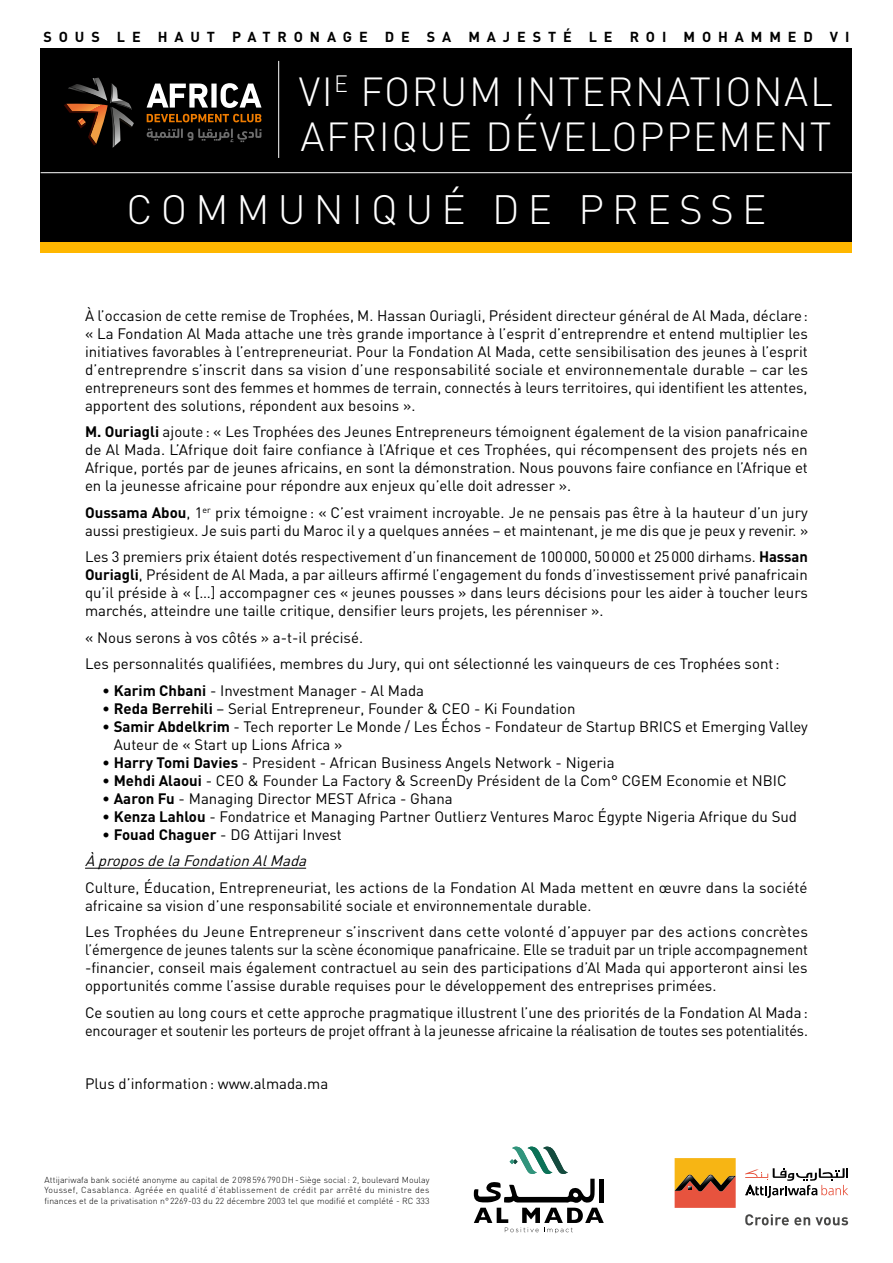
<style>
.page{position:relative;width:893px;height:1263px;background:#fff}
.page>*{position:absolute;margin:0;border:0;box-sizing:border-box;transform-origin:0 0}
.t1{font:300 40.5px "DIN";letter-spacing:.2em;color:#fff}
.t2{font:300 40.05px/45.8px "DIN";letter-spacing:.04em;color:#fff}
.t3{font:15px/18px "DIN";color:#000}
.t4{font:italic 15px/26.5px "DIN";color:#000}
.t5{font:700 14.4px "DIN";letter-spacing:.48em;color:#000}
.t6{font:300 8.7px/10.5px "DIN";letter-spacing:.005em;color:#000;text-align:justify}
.s1{font-weight:700}
.s2{font-style:normal}
.s3{font-weight:700;font-style:normal}
</style>
<div class="page">
<div style="left:41px;top:48px;width:811px;height:195px;background:#000"></div>
<hr style="left:278px;top:61px;width:1px;height:97px;background:#fff">
<hr style="left:41px;top:172px;width:811px;height:1px;background:#fff">
<div style="left:41px;top:242px;width:811px;height:11px;background:#ffb700"></div>
<svg style="left:147px;top:84px;width:61px;height:24px"></svg>
<div style="left:211px;top:84px;width:6px;height:24px;background:#fff"></div>
<svg style="left:221px;top:83px;width:40px;height:25px"></svg>
<svg style="left:147px;top:129px;width:114px;height:13px"></svg>
<svg style="left:147px;top:114px;width:114px;height:8px"></svg>
<svg style="left:64px;top:78px;width:70px;height:70px"></svg>
<svg style="left:745px;top:1168px;width:103px;height:30px"></svg>
<svg style="left:745px;top:1214px;width:103px;height:11px"></svg>
<svg style="left:675px;top:1158px;width:61px;height:50px;background:#d07629"></svg>
<svg style="left:474px;top:1146px;width:130px;height:87px"></svg>
<hr style="left:600px;top:1179px;width:4px;height:23px;background:#000">
<hr style="left:85px;top:868px;width:221px;height:1px;background:#000">
<p class="t5" style="left:44px;top:27px;width:807px">SOUS LE HAUT PATRONAGE DE SA MAJESTÉ LE ROI MOHAMMED VI</p>
<h2 class="t2" style="left:299px;top:68px;width:536px">VI<sup>E</sup> FORUM INTERNATIONAL<br>AFRIQUE DÉVELOPPEMENT</h2>
<h1 class="t1" style="left:127px;top:184px;width:641px">COMMUNIQUÉ DE PRESSE</h1>
<p class="t3" style="left:85px;top:306px;width:724px;text-align:justify">À l’occasion de cette remise de Trophées, M. Hassan Ouriagli, Président directeur général de Al Mada, déclare: « La Fondation Al Mada attache une très grande importance à l’esprit d’entreprendre et entend multiplier les initiatives favorables à l’entrepreneuriat. Pour la Fondation Al Mada, cette sensibilisation des jeunes à l’esprit d’entreprendre s’inscrit dans sa vision d’une responsabilité sociale et environnementale durable – car les entrepreneurs sont des femmes et hommes de terrain, connectés à leurs territoires, qui identifient les attentes, apportent des solutions, répondent aux besoins ».</p>
<p class="t3" style="left:85px;top:422px;width:724px;text-align:justify"><span class="s1">M. Ouriagli</span> ajoute: « Les Trophées des Jeunes Entrepreneurs témoignent également de la vision panafricaine de Al Mada. L’Afrique doit faire confiance à l’Afrique et ces Trophées, qui récompensent des projets nés en Afrique, portés par de jeunes africains, en sont la démonstration. Nous pouvons faire confiance en l’Afrique et en la jeunesse africaine pour répondre aux enjeux qu’elle doit adresser ».</p>
<p class="t3" style="left:85px;top:503px;width:725px"><span class="s1">Oussama Abou</span>, 1<sup>er</sup> prix témoigne: « C’est vraiment incroyable. Je ne pensais pas être à la hauteur d’un jury aussi prestigieux. Je suis parti du Maroc il y a quelques années – et maintenant, je me dis que je peux y revenir. »</p>
<p class="t3" style="left:85px;top:547px;width:724px;text-align:justify">Les 3 premiers prix étaient dotés respectivement d’un financement de 100000, 50000 et 25000 dirhams. <span class="s1">Hassan Ouriagli</span>, Président de Al Mada, a par ailleurs affirmé l’engagement du fonds d’investissement privé panafricain qu’il préside à « […] accompagner ces « jeunes pousses » dans leurs décisions pour les aider à toucher leurs marchés, atteindre une taille critique, densifier leurs projets, les pérenniser ».</p>
<p class="t3" style="left:85px;top:624px;width:696px;line-height:26.5px">« Nous serons à vos côtés » a-t-il précisé.<br>Les personnalités qualifiées, membres du Jury, qui ont sélectionné les vainqueurs de ces Trophées sont:</p>
<p class="t3" style="left:102px;top:681px;width:324px">• <span class="s1">Karim Chbani</span> - Investment Manager - Al Mada</p>
<p class="t3" style="left:102px;top:699px;width:475px">• <span class="s1">Reda Berrehili</span> – Serial Entrepreneur, Founder &amp; CEO - Ki Foundation</p>
<p class="t3" style="left:114px;top:717px;width:696px;text-indent:-12px">• <span class="s1">Samir Abdelkrim</span> - Tech reporter Le Monde / Les Échos - Fondateur de Startup BRICS et Emerging Valley<br>Auteur de « Start up Lions Africa »</p>
<p class="t3" style="left:102px;top:753px;width:514px">• <span class="s1">Harry Tomi Davies</span> - President - African Business Angels Network - Nigeria</p>
<p class="t3" style="left:102px;top:771px;width:686px">• <span class="s1">Mehdi Alaoui</span> - CEO &amp; Founder La Factory &amp; ScreenDy Président de la Com° CGEM Economie et NBIC</p>
<p class="t3" style="left:102px;top:789px;width:352px">• <span class="s1">Aaron Fu</span> - Managing Director MEST Africa - Ghana</p>
<p class="t3" style="left:102px;top:807px;width:697px">• <span class="s1">Kenza Lahlou</span> - Fondatrice et Managing Partner Outlierz Ventures Maroc Égypte Nigeria Afrique du Sud</p>
<p class="t4" style="left:85px;top:821px;width:258px;text-indent:17px"><span class="s2">•</span> <span class="s3">Fouad Chaguer</span> <span class="s2">- DG Attijari Invest<br></span>À proposdelaFondationAlMada</p>
<p class="t3" style="left:85px;top:878px;width:719px">Culture, Éducation, Entrepreneuriat, les actions de la Fondation Al Mada mettent en œuvre dans la société africaine sa vision d’une responsabilité sociale et environnementale durable.</p>
<p class="t3" style="left:85px;top:922px;width:724px;text-align:justify">Les Trophées du Jeune Entrepreneur s’inscrivent dans cette volonté d’appuyer par des actions concrètes l’émergence de jeunes talents sur la scène économique panafricaine. Elle se traduit par un triple accompagnement -financier, conseil mais également contractuel au sein des participations d’Al Mada qui apporteront ainsi les opportunités comme l’assise durable requises pour le développement des entreprises primées.</p>
<p class="t3" style="left:85px;top:1003px;width:724px">Ce soutien au long cours et cette approche pragmatique illustrent l’une des priorités de la Fondation Al Mada: encourager et soutenir les porteurs de projet offrant à la jeunesse africaine la réalisation de toutes ses potentialités.</p>
<p class="t3" style="left:85px;top:1074px;width:245px">Plus d’information: www.almada.ma</p>
<p class="t6" style="left:45px;top:1174px;width:386px">Attijariwafa bank société anonyme au capital de 2 098 596 790DH-Siège social: 2, boulevard Moulay Youssef, Casablanca. Agréée en qualité d’établissement de crédit par arrêté du ministre des finances et de la privatisation n° 2269-03 du 22 décembre 2003 tel que modifié et complété - RC 333</p>
</div>
